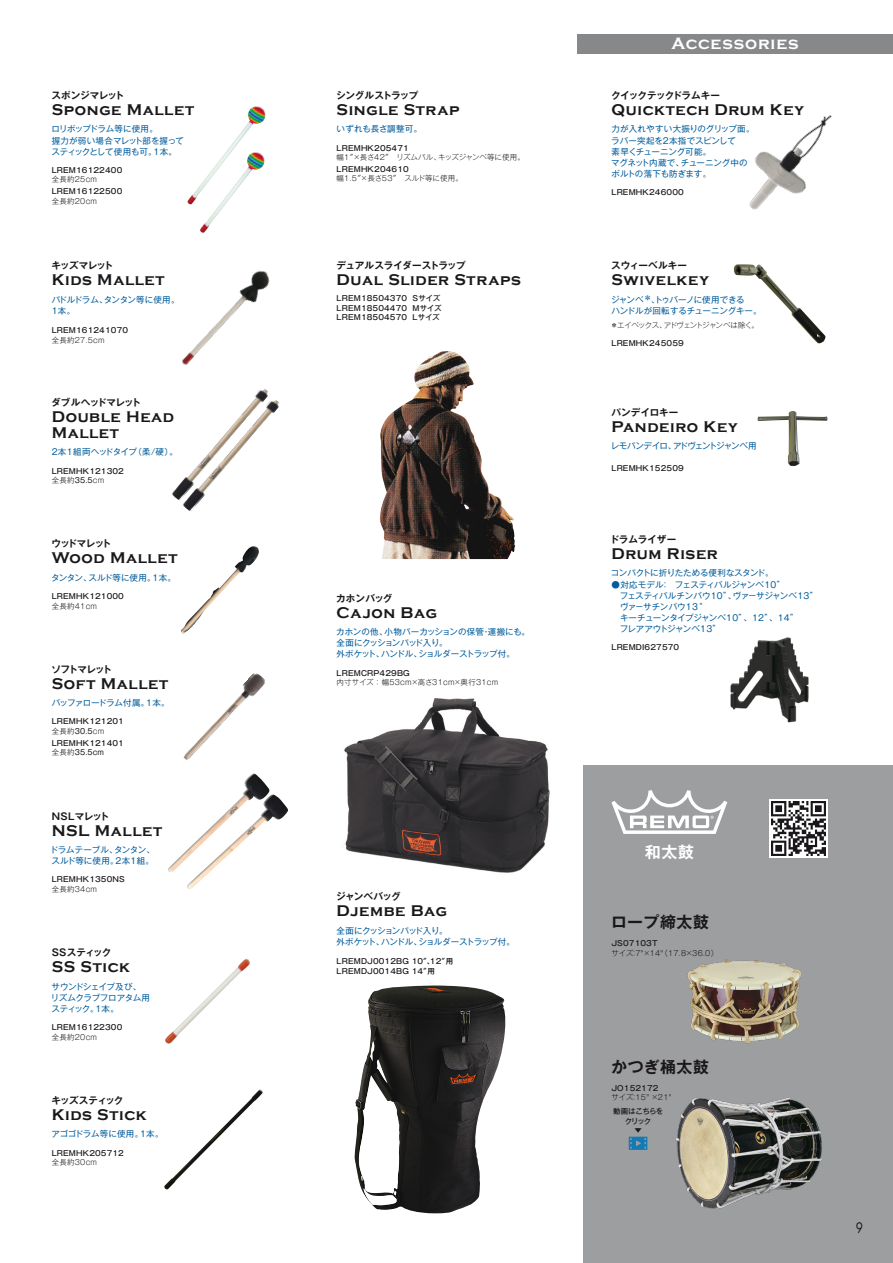
<style>
.page{position:relative;width:893px;height:1263px;background:#fff}
.page>*{position:absolute;margin:0;border:0;box-sizing:border-box;transform-origin:0 0}
.t1{font:700 16.95px "Copperplate";letter-spacing:.05em;color:#fff}
.t2{font:700 15.9px/15.9px "Copperplate Gothic";letter-spacing:.04em;color:#1a171b}
.t3{font:700 15.9px "Gothic MB101 Pro De";letter-spacing:.04em;color:#1a171b}
.t4{font:700 15.9px "Gothic MB101 Pro De";color:#fff}
.t5{font:15.9px "Futura PT";color:#1a171b;scale:.8 1}
.t6{font:700 9.6px "Gothic MB101 Pro De";letter-spacing:-.05em;color:#1a171b}
.t7{font:700 9.6px "Gothic MB101 Pro De";letter-spacing:-.02em;color:#1a171b}
.t8{font:700 9.6px "Gothic MB101 Pro De";letter-spacing:-.075em;color:#1a171b}
.t9{font:700 9.6px "Gothic MB101 Pro De";letter-spacing:.01em;color:#1a171b}
.t10{font:700 9.6px "Gothic MB101 Pro De";letter-spacing:-.005em;color:#1a171b}
.t11{font:700 9.6px "Gothic MB101 Pro De";letter-spacing:-.015em;color:#1a171b}
.t12{font:700 9.6px "Gothic MB101 Pro De";letter-spacing:-.07em;color:#1a171b}
.t13{font:700 9.6px "Gothic MB101 Pro De";letter-spacing:.005em;color:#1a171b}
.t14{font:8.55px/11.1px "Gothic MB101 Pro";letter-spacing:-.025em;color:#005d9d}
.t15{font:8.55px/11.1px "Gothic MB101 Pro";letter-spacing:-.005em;color:#005d9d}
.t16{font:8.55px/11.1px "Gothic MB101 Pro";letter-spacing:-.06em;color:#005d9d}
.t17{font:8.55px/11.1px "Gothic MB101 Pro";letter-spacing:.005em;color:#005d9d}
.t18{font:8.55px/11.1px "Gothic MB101 Pro";letter-spacing:-.045em;color:#005d9d}
.t19{font:8.55px/11.1px "Gothic MB101 Pro";letter-spacing:-.05em;color:#005d9d}
.t20{font:8.55px "Gothic MB101 Pro";letter-spacing:-.095em;color:#005d9d}
.t21{font:8.55px "Gothic MB101 Pro";letter-spacing:-.09em;color:#005d9d}
.t22{font:8.55px "Gothic MB101 Pro";color:#005d9d}
.t23{font:500 7.5px/9.6px "Gothic MB101 Pro";letter-spacing:.02em;color:#1a171b}
.t24{font:300 7.5px "Gothic MB101 Pro";letter-spacing:.04em;color:#1a171b}
.t25{font:300 7.5px "Gothic MB101 Pro";letter-spacing:-.005em;color:#1a171b}
.t26{font:300 7.5px "Gothic MB101 Pro";letter-spacing:-.075em;color:#1a171b}
.t27{font:500 7.5px/9.6px "Gothic MB101 Pro";letter-spacing:-.095em;color:#1a171b;text-align:center}
.s1{font-weight:300}
.s2{font-weight:400}
</style>
<div class="page">
<div style="left:583px;top:765px;width:310px;height:498px;background:#9c9e9f"></div>
<img style="left:730px;top:637px;width:79px;height:86px">
<img style="left:165px;top:959px;width:85px;height:85px">
<img style="left:181px;top:546px;width:78px;height:88px">
<img style="left:164px;top:1089px;width:99px;height:101px">
<img style="left:182px;top:270px;width:88px;height:95px">
<img style="left:733px;top:264px;width:93px;height:80px">
<img style="left:757px;top:411px;width:70px;height:55px">
<img style="left:172px;top:389px;width:96px;height:111px">
<img style="left:182px;top:397px;width:97px;height:114px">
<img style="left:183px;top:673px;width:82px;height:87px">
<img style="left:168px;top:773px;width:109px;height:116px">
<img style="left:380px;top:351px;width:135px;height:208px">
<img style="left:344px;top:698px;width:206px;height:175px">
<img style="left:354px;top:985px;width:152px;height:228px">
<img style="left:200px;top:204px;width:26px;height:29px">
<img style="left:187px;top:106px;width:79px;height:98px">
<img style="left:749px;top:115px;width:83px;height:95px">
<div style="left:578px;top:34px;width:315px;height:19px;background:#86888a"></div>
<svg style="left:769px;top:799px;width:58px;height:58px"></svg>
<img style="left:771px;top:801px;width:54px;height:54px">
<img style="left:675px;top:1098px;width:147px;height:111px">
<img style="left:687px;top:959px;width:114px;height:85px">
<svg style="left:611px;top:790px;width:116px;height:44px"></svg>
<svg style="left:629px;top:1137px;width:18px;height:13px"></svg>
<p class="t7" style="left:51px;top:87px;width:74px">スポンジマレット</p>
<h2 class="t2" style="left:52px;top:102px;width:144px">Sponge Mallet</h2>
<p class="t14" style="left:51px;top:122px;width:134px">ロリポップドラム等に使用。<br>握力が弱い場合マレット部を握ってスティックとして使用も可。１本。</p>
<p class="t23" style="left:52px;top:164px;width:72px">LREM16122400</p>
<p class="t24" style="left:52px;top:173px;width:47px">全長約25cm</p>
<p class="t23" style="left:52px;top:186px;width:72px">LREM16122500</p>
<p class="t24" style="left:52px;top:195px;width:47px">全長約20cm</p>
<p class="t12" style="left:51px;top:258px;width:64px">キッズマレット</p>
<h2 class="t2" style="left:52px;top:272px;width:114px">Kids Mallet</h2>
<p class="t19" style="left:50px;top:293px;width:131px">パドルドラム、タンタン等に使用。<br>１本。</p>
<p class="t23" style="left:52px;top:325px;width:78px">LREM161241070</p>
<p class="t24" style="left:52px;top:334px;width:55px">全長約27.5cm</p>
<p class="t6" style="left:51px;top:394px;width:91px">ダブルヘッドマレット</p>
<h2 class="t2" style="left:52px;top:409px;width:124px">Double Head<br>Mallet</h2>
<p class="t21" style="left:50px;top:445px;width:129px">２本１組両ヘッドタイプ（柔/硬）。</p>
<p class="t23" style="left:52px;top:465px;width:74px">LREMHK121302<span class="s1">全長約</span><span class="s2">35.5</span><span class="s1">cm</span></p>
<p class="t8" style="left:51px;top:536px;width:62px">ウッドマレット</p>
<h2 class="t2" style="left:52px;top:550px;width:127px">Wood Mallet</h2>
<p class="t15" style="left:51px;top:571px;width:127px">タンタン、スルド等に使用。1本。</p>
<p class="t23" style="left:52px;top:590px;width:74px">LREMHK121000</p>
<p class="t24" style="left:52px;top:599px;width:47px">全長約41cm</p>
<p class="t8" style="left:51px;top:661px;width:62px">ソフトマレット</p>
<h2 class="t2" style="left:52px;top:676px;width:118px">Soft Mallet</h2>
<p class="t16" style="left:52px;top:696px;width:120px">バッファロードラム付属。1本。</p>
<p class="t23" style="left:52px;top:716px;width:74px">LREMHK121201<span class="s1">全長約</span><span class="s2">30.5</span><span class="s1">cm</span></p>
<p class="t23" style="left:52px;top:737px;width:74px">LREMHK121401<span class="s1">全長約</span><span class="s2">35.5cm</span></p>
<p class="t7" style="left:52px;top:808px;width:59px">NSLマレット</p>
<h2 class="t2" style="left:52px;top:822px;width:112px">NSL Mallet</h2>
<p class="t17" style="left:50px;top:843px;width:107px">ドラムテーブル、タンタン、スルド等に使用。2本1組。</p>
<p class="t23" style="left:52px;top:874px;width:75px">LREMHK1350NS</p>
<p class="t24" style="left:52px;top:883px;width:47px">全長約34cm</p>
<p class="t11" style="left:52px;top:944px;width:61px">SSスティック</p>
<h2 class="t2" style="left:52px;top:959px;width:80px">SS Stick</h2>
<p class="t18" style="left:51px;top:980px;width:101px">サウンドシェイプ及び、リズムクラブフロアタム用スティック。1本。</p>
<p class="t23" style="left:52px;top:1021px;width:72px">LREM16122300</p>
<p class="t24" style="left:52px;top:1030px;width:47px">全長約20cm</p>
<p class="t6" style="left:51px;top:1092px;width:74px">キッズスティック</p>
<h2 class="t2" style="left:52px;top:1107px;width:97px">Kids Stick</h2>
<p class="t22" style="left:51px;top:1127px;width:114px">アゴゴドラム等に使用。1本。</p>
<p class="t23" style="left:52px;top:1147px;width:74px">LREMHK205712</p>
<p class="t24" style="left:52px;top:1156px;width:47px">全長約30cm</p>
<p class="t6" style="left:336px;top:87px;width:84px">シングルストラップ</p>
<h2 class="t2" style="left:337px;top:102px;width:125px">Single Strap</h2>
<p class="t17" style="left:337px;top:122px;width:87px">いずれも長さ調整可。</p>
<p class="t23" style="left:337px;top:142px;width:74px">LREMHK205471</p>
<p class="t25" style="left:337px;top:151px;width:190px">幅1＂×長さ42＂　リズムパル、キッズジャンベ等に使用。</p>
<p class="t23" style="left:337px;top:163px;width:74px">LREMHK204610</p>
<p class="t25" style="left:337px;top:172px;width:128px">幅1.5＂×長さ53＂　スルド等に使用。</p>
<p class="t6" style="left:337px;top:258px;width:131px">デュアルスライダーストラップ</p>
<h2 class="t2" style="left:337px;top:272px;width:186px">Dual Slider Straps</h2>
<p class="t23" style="left:337px;top:293px;width:107px">LREM18504370 Sサイズ<br>LREM18504470 Mサイズ<br>LREM18504570 Lサイズ</p>
<p class="t6" style="left:336px;top:590px;width:58px">カホンバッグ</p>
<h2 class="t2" style="left:337px;top:605px;width:102px">Cajon Bag</h2>
<p class="t14" style="left:336px;top:625px;width:195px">カホンの他、小物パーカッションの保管・運搬にも。全面にクッションパッド入り。<br>外ポケット、ハンドル、ショルダーストラップ付。</p>
<p class="t23" style="left:337px;top:667px;width:75px">LREMCRP429BG</p>
<p class="t24" style="left:337px;top:676px;width:163px">内寸サイズ ： 幅53cm×高さ31cm×奥行31cm</p>
<p class="t6" style="left:336px;top:889px;width:66px">ジャンベバッグ</p>
<h2 class="t2" style="left:337px;top:903px;width:112px">Djembe Bag</h2>
<p class="t16" style="left:337px;top:924px;width:180px">全面にクッションパッド入り。<br>外ポケット、ハンドル、ショルダーストラップ付。</p>
<p class="t23" style="left:337px;top:956px;width:118px">LREMDJ0012BG 10＂、12＂用<br>LREMDJ0014BG 14＂用</p>
<h1 class="t1" style="left:672px;top:34px;width:128px">Accessories</h1>
<p class="t6" style="left:611px;top:87px;width:111px">クイックテックドラムキー</p>
<h2 class="t2" style="left:611px;top:102px;width:194px">Quicktech Drum Key</h2>
<p class="t14" style="left:611px;top:122px;width:145px">力が入れやすい大振りのグリップ面。ラバー突起を2本指でスピンして<br>素早くチューニング可能。<br>マグネット内蔵で、チューニング中のボルトの落下も防ぎます。</p>
<p class="t23" style="left:611px;top:187px;width:74px">LREMHK246000</p>
<p class="t9" style="left:611px;top:258px;width:77px">スウィーベルキー</p>
<h2 class="t2" style="left:611px;top:272px;width:99px">Swivelkey</h2>
<p class="t14" style="left:611px;top:293px;width:152px">ジャンベ＊、トゥバーノに使用できる<br>ハンドルが回転するチューニングキー。</p>
<p class="t26" style="left:610px;top:319px;width:150px">＊エイベックス、アドヴェントジャンベは除く。</p>
<p class="t23" style="left:611px;top:337px;width:74px">LREMHK245059</p>
<p class="t13" style="left:611px;top:404px;width:68px">パンデイロキー</p>
<h2 class="t2" style="left:611px;top:419px;width:128px">Pandeiro Key</h2>
<p class="t20" style="left:611px;top:439px;width:147px">レモパンデイロ、アドヴェントジャンベ用</p>
<p class="t23" style="left:611px;top:462px;width:74px">LREMHK152509</p>
<p class="t10" style="left:610px;top:531px;width:68px">ドラムライザー</p>
<h2 class="t2" style="left:611px;top:546px;width:108px">Drum Riser</h2>
<p class="t14" style="left:611px;top:566px;width:164px">コンパクトに折りたためる便利なスタンド。</p>
<p class="t15" style="left:611px;top:578px;width:208px">●対応モデル：　フェスティバルジャンベ10”<br>　フェスティバルチンバウ10”、ヴァ－サジャンベ13”　ヴァ－サチンバウ13“<br>　キーチューンタイプジャンベ10”、12”、14”<br>　フレアアウトジャンベ13”</p>
<p class="t23" style="left:611px;top:642px;width:69px">LREMDI627570</p>
<h2 class="t4" style="left:645px;top:839px;width:51px">和太鼓</h2>
<h2 class="t3" style="left:611px;top:909px;width:100px">ロープ締太鼓</h2>
<p class="t23" style="left:611px;top:938px;width:48px">JS07103T</p>
<p class="t24" style="left:611px;top:947px;width:108px">サイズ：7"×14"（17.8×36.0）</p>
<h2 class="t3" style="left:611px;top:1053px;width:99px">かつぎ桶太鼓</h2>
<p class="t23" style="left:611px;top:1082px;width:49px">JO152172</p>
<p class="t24" style="left:611px;top:1091px;width:62px">サイズ：15" ×21"</p>
<p class="t27" style="left:613px;top:1105px;width:52px">動画はこちらをクリック<br>▼</p>
<h2 class="t5" style="left:856px;top:1218px;width:11px">9</h2>
</div>
